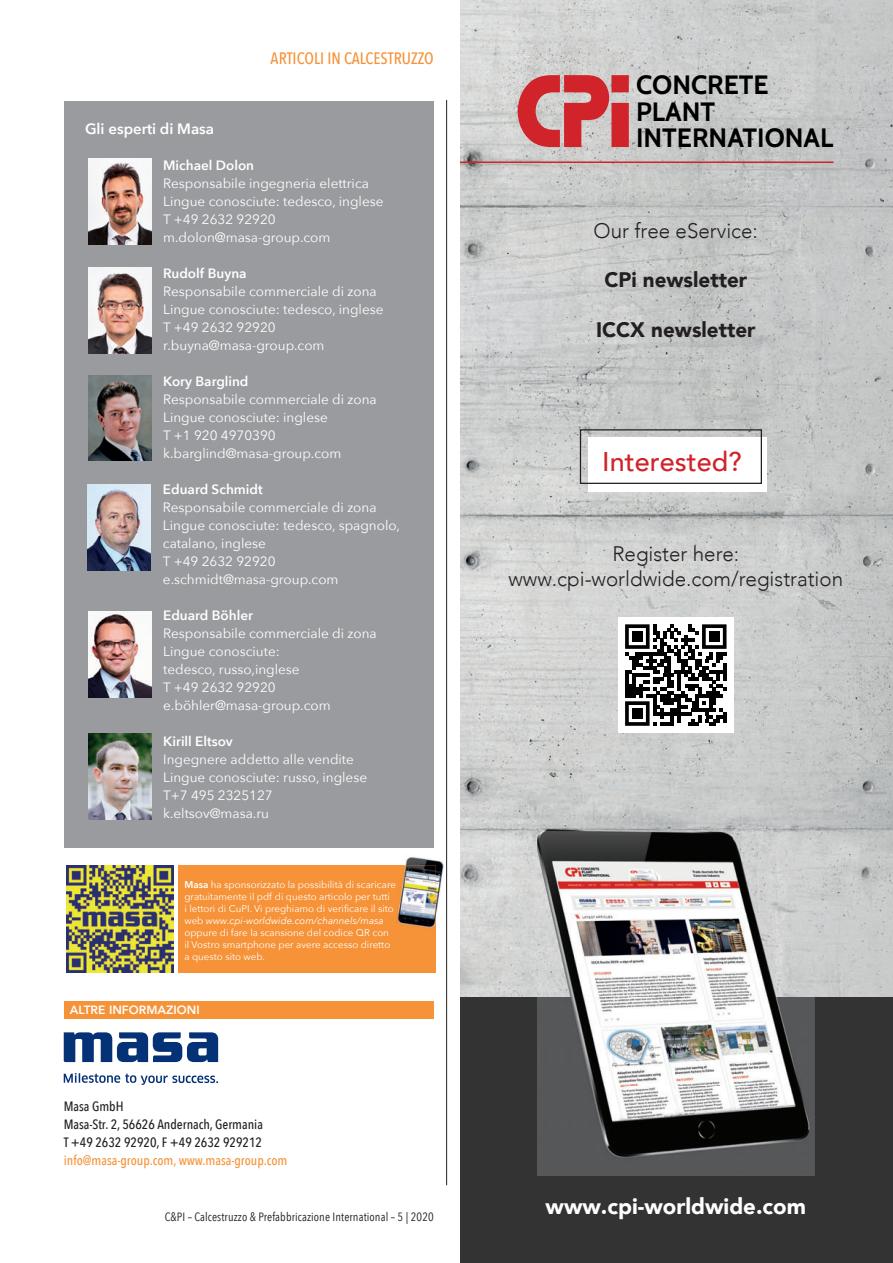
<style>
.page{position:relative;width:893px;height:1263px;background:#fff}
.page>*{position:absolute;margin:0;border:0;box-sizing:border-box;transform-origin:0 0}
.t1{font:500 27px "Avenir";color:#d1232a}
.t2{font:700 26.55px/26.4px "Cabin";color:#000}
.t3{font:900 22.2px "Avenir";color:#fff}
.t4{font:300 21px/25.2px "Avenir";color:#231f20;text-align:center}
.t5{font:900 21px "Avenir";color:#231f20}
.t6{font:500 16.5px "Avenir Next Condensed";color:#f69238}
.t7{font:600 15px "Avenir Next";color:#fff}
.t8{font:13.5px/18px "Avenir Next";color:#fff}
.t9{font:600 13.5px "Avenir Next";color:#fff}
.t10{font:500 13.5px/18px "Avenir Next Condensed";color:#231f20}
.t11{font:500 13.5px "Avenir Next Condensed";color:#f69238}
.t12{font:12px "Avenir Next Condensed";letter-spacing:.01em;color:#231f20}
.t13{font:800 12px "Avenir";color:#fff}
.t14{font:9.75px/12px "Avenir Next";color:#fff}
.s1{font-weight:600}
.s2{font-style:italic}
</style>
<div class="page">
<hr style="left:446px;top:100px;width:1px;height:1085px;background:#231f20">
<div style="left:64px;top:1001px;width:370px;height:17px;background:#f69238"></div>
<svg style="left:64px;top:1073px;width:154px;height:12px"></svg>
<svg style="left:64px;top:1032px;width:154px;height:30px"></svg>
<div style="left:179px;top:865px;width:257px;height:108px;background:#f69238"></div>
<img style="left:66px;top:866px;width:107px;height:107px">
<img style="left:405px;top:857px;width:39px;height:61px">
<img style="left:397px;top:865px;width:39px;height:63px">
<div style="left:64px;top:101px;width:370px;height:747px;background:#999b9e"></div>
<img style="left:88px;top:268px;width:63px;height:85px">
<img style="left:88px;top:159px;width:63px;height:85px">
<img style="left:88px;top:376px;width:63px;height:85px">
<img style="left:88px;top:485px;width:63px;height:85px">
<img style="left:88px;top:612px;width:63px;height:85px">
<img style="left:88px;top:734px;width:63px;height:85px">
<img style="left:460px;top:0;width:433px;height:997px">
<hr style="left:460px;top:161px;width:374px;height:2px;background:#d1232a">
<div style="left:588px;top:437px;width:179px;height:55px;background:#fff"></div>
<div style="left:580px;top:429px;width:182px;height:55px;border:1px solid #231f20"></div>
<svg style="left:518px;top:75px;width:111px;height:72px;background:#cf6669"></svg>
<div style="left:460px;top:997px;width:433px;height:266px;background:#333"></div>
<img style="left:537px;top:830px;width:277px;height:346px">
<div style="left:618px;top:617px;width:115px;height:116px;background:#fff"></div>
<svg style="left:625px;top:624px;width:101px;height:102px"></svg>
<div style="left:632px;top:631px;width:11px;height:11px;background:#000"></div>
<div style="left:709px;top:631px;width:10px;height:11px;background:#000"></div>
<div style="left:632px;top:708px;width:11px;height:11px;background:#000"></div>
<p class="t6" style="left:271px;top:47px;width:165px">ARTICOLI IN CALCESTRUZZO</p>
<p class="t7" style="left:85px;top:119px;width:131px">Gli esperti di Masa</p>
<p class="t9" style="left:163px;top:157px;width:92px">Michael Dolon</p>
<p class="t8" style="left:163px;top:175px;width:222px">Responsabile ingegneria elettrica<br>Lingue conosciute: tedesco, inglese<br>T +49 2632 92920 m.dolon@masa-group.com</p>
<p class="t9" style="left:163px;top:265px;width:85px">Rudolf Buyna</p>
<p class="t8" style="left:163px;top:283px;width:222px">Responsabile commerciale di zona<br>Lingue conosciute: tedesco, inglese<br>T +49 2632 92920 r.buyna@masa-group.com</p>
<p class="t9" style="left:163px;top:373px;width:87px">Kory Barglind</p>
<p class="t8" style="left:163px;top:391px;width:215px">Responsabile commerciale di zona<br>Lingue conosciute: inglese<br>T +1 920 4970390 k.barglind@masa-group.com</p>
<p class="t9" style="left:163px;top:481px;width:101px">Eduard Schmidt</p>
<p class="t8" style="left:163px;top:499px;width:239px">Responsabile commerciale di zona<br>Lingue conosciute: tedesco, spagnolo, catalano, inglese<br>T +49 2632 92920 e.schmidt@masa-group.com</p>
<p class="t9" style="left:163px;top:607px;width:91px">Eduard Böhler</p>
<p class="t8" style="left:163px;top:625px;width:215px">Responsabile commerciale di zona<br>Lingue conosciute:<br>tedesco, russo,inglese<br>T +49 2632 92920 e.böhler@masa-group.com</p>
<p class="t9" style="left:163px;top:733px;width:71px">Kirill Eltsov</p>
<p class="t8" style="left:163px;top:751px;width:205px">Ingegnere addetto alle vendite<br>Lingue conosciute: russo, inglese<br>T+7 495 2325127 k.eltsov@masa.ru</p>
<p class="t14" style="left:184px;top:878px;width:213px"><span class="s1">Masa</span> ha sponsorizzato la possibilità di scaricare gratuitamente il pdf di questo articolo per tutti<br>i lettori di CuPI. Vi preghiamo di verificare il sito web <span class="s2">www.cpi-worldwide.com/channels/masa </span>oppure di fare la scansione del codice QR con il Vostro smartphone per avere accesso diretto a questo sito web.</p>
<p class="t13" style="left:70px;top:1002px;width:131px">ALTRE INFORMAZIONI</p>
<p class="t10" style="left:64px;top:1098px;width:201px">Masa GmbH<br>Masa-Str. 2, 56626 Andernach, Germania<br>T +49 2632 92920, F +49 2632 929212</p>
<p class="t11" style="left:64px;top:1152px;width:225px">info@masa-group.com, www.masa-group.com</p>
<p class="t12" style="left:165px;top:1209px;width:271px">C&amp;PI – Calcestruzzo &amp; Prefabbricazione International – 5 | 2020</p>
<h2 class="t2" style="left:636px;top:72px;width:199px">CONCRETE<br>PLANT<br>INTERNATIONAL</h2>
<h3 class="t4" style="left:594px;top:219px;width:166px">Our free eService:</h3>
<h3 class="t5" style="left:604px;top:266px;width:144px">CPi newsletter</h3>
<h3 class="t5" style="left:596px;top:316px;width:161px">ICCX newsletter</h3>
<h1 class="t1" style="left:602px;top:444px;width:141px">Interested?</h1>
<h3 class="t4" style="left:508px;top:541px;width:336px">Register here: www.cpi-worldwide.com/registration</h3>
<h3 class="t3" style="left:546px;top:1191px;width:262px">www.cpi-worldwide.com</h3>
</div>
